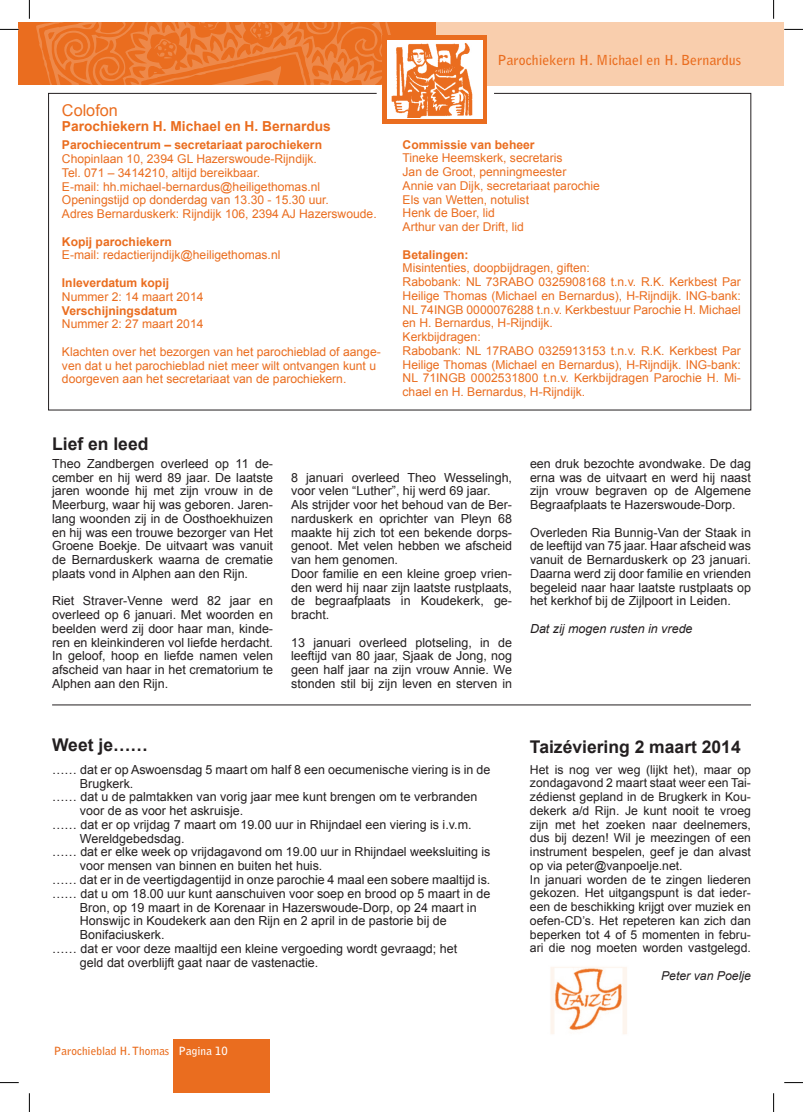
<style>
.page{position:relative;width:803px;height:1112px;background:#fff}
.page>*{position:absolute;margin:0;border:0;box-sizing:border-box;transform-origin:0 0}
.t1{font:700 17.5px "Arial";color:#231f20}
.t2{font:16.25px "Arial";color:#ea6d1f}
.t3{font:700 13.75px "Bell Gothic Std";color:#ea6d1f}
.t4{font:700 13.75px "Arial";color:#ea6d1f}
.t5{font:12.5px/13.8px "Arial";color:#231f20;text-align:justify}
.t6{font:italic 12.5px "Arial";color:#231f20}
.t7{font:12.25px/13.8px "Arial";color:#231f20}
.t8{font:italic 12.25px "Arial";color:#231f20}
.t9{font:12.12px/13.8px "Arial";color:#ea6d1f}
.t10{font:700 12.12px "Arial";color:#ea6d1f}
.t11{font:700 11.25px "Bell Gothic Std";color:#ea6d1f}
.s1{color:#fff}
</style>
<div class="page">
<div style="left:436px;top:22px;width:347px;height:63px;background:#f9cead"></div>
<div style="left:19px;top:22px;width:417px;height:62px;background:#ea6d1f"></div>
<svg style="left:36px;top:22px;width:355px;height:63px"></svg>
<div style="left:383px;top:35px;width:104px;height:88px;background:#ea6d1f"></div>
<div style="left:387px;top:40px;width:95px;height:78px;background:#fff"></div>
<img style="left:396px;top:43px;width:76px;height:50px">
<div style="left:173px;top:1039px;width:96px;height:53px;background:#ea6d1f"></div>
<svg style="left:48px;top:93px;width:703px;height:317px"></svg>
<hr style="left:52px;top:704px;width:699px;height:1px;background:#231f20">
<img style="left:550px;top:967px;width:77px;height:67px">
<svg style="left:0;top:29px;width:19px;height:1px"></svg>
<svg style="left:784px;top:29px;width:19px;height:1px"></svg>
<svg style="left:0;top:1082px;width:19px;height:1px"></svg>
<svg style="left:784px;top:1082px;width:19px;height:1px"></svg>
<svg style="left:29px;top:0;width:1px;height:19px"></svg>
<svg style="left:29px;top:1093px;width:1px;height:18px"></svg>
<svg style="left:773px;top:0;width:1px;height:19px"></svg>
<svg style="left:773px;top:1093px;width:1px;height:18px"></svg>
<h2 class="t2" style="left:62px;top:99px;width:57px">Colofon</h2>
<p class="t4" style="left:62px;top:117px;width:270px">Parochiekern H. Michael en H. Bernardus</p>
<p class="t10" style="left:62px;top:136px;width:262px">Parochiecentrum – secretariaat parochiekern</p>
<p class="t9" style="left:62px;top:152px;width:316px">Chopinlaan 10, 2394 GL Hazerswoude-Rijndijk.<br>Tel. 071 – 3414210, altijd bereikbaar.<br>E-mail: hh.michael-bernardus@heiligethomas.nl Openingstijd op donderdag van 13.30 - 15.30 uur.<br>Adres Bernarduskerk: Rijndijk 106, 2394 AJ Hazerswoude.</p>
<p class="t10" style="left:62px;top:233px;width:111px">Kopij parochiekern</p>
<p class="t9" style="left:62px;top:248px;width:220px">E-mail: redactierijndijk@heiligethomas.nl</p>
<p class="t10" style="left:62px;top:274px;width:109px">Inleverdatum kopij</p>
<p class="t9" style="left:62px;top:289px;width:143px">Nummer 2: 14 maart 2014</p>
<p class="t10" style="left:62px;top:301px;width:117px">Verschijningsdatum</p>
<p class="t9" style="left:62px;top:317px;width:143px">Nummer 2: 27 maart 2014</p>
<p class="t9" style="left:62px;top:344px;width:320px">Klachten over het bezorgen van het parochieblad of aange&shy;ven dat u het parochieblad niet meer wilt ontvangen kunt u doorgeven aan het secretariaat van de parochiekern.</p>
<h1 class="t1" style="left:52px;top:431px;width:98px">Lief en leed</h1>
<p class="t3" style="left:497px;top:52px;width:245px">Parochiekern H. Michael en H. Bernardus</p>
<p class="t10" style="left:403px;top:136px;width:134px">Commissie van beheer</p>
<p class="t9" style="left:403px;top:151px;width:199px">Tineke Heemskerk, secretaris<br>Jan de Groot, penningmeester<br>Annie van Dijk, secretariaat parochie<br>Els van Wetten, notulist<br>Henk de Boer, lid<br>Arthur van der Drift, lid</p>
<p class="t10" style="left:403px;top:246px;width:68px">Betalingen:</p>
<p class="t9" style="left:403px;top:261px;width:340px">Misintenties, doopbijdragen, giften:<br>Rabobank: NL 73RABO 0325908168 t.n.v. R.K. Kerkbest Par Heilige Thomas (Michael en Bernardus), H-Rijndijk. ING-bank:<br>NL 74INGB 0000076288 t.n.v. Kerkbestuur Parochie H. Michael en H. Bernardus, H-Rijndijk.<br>Kerkbijdragen:<br>Rabobank: NL 17RABO 0325913153 t.n.v. R.K. Kerkbest Par Heilige Thomas (Michael en Bernardus), H-Rijndijk. ING-bank:<br>NL 71INGB 0002531800 t.n.v. Kerkbijdragen Parochie H. Mi&shy;chael en H. Bernardus, H-Rijndijk.</p>
<p class="t5" style="left:52px;top:456px;width:222px">Theo Zandbergen overleed op 11 de&shy;cember en hij werd 89 jaar. De laatste jaren woonde hij met zijn vrouw in de Meerburg, waar hij was geboren. Jaren&shy;lang woonden zij in de Oosthoekhuizen en hij was een trouwe bezorger van Het Groene Boekje. De uitvaart was vanuit de Bernarduskerk waarna de crematie plaats vond in Alphen aan den Rijn.</p>
<p class="t5" style="left:52px;top:594px;width:222px">Riet Straver-Venne werd 82 jaar en overleed op 6 januari. Met woorden en beelden werd zij door haar man, kinde&shy;ren en kleinkinderen vol liefde herdacht.<br>In geloof, hoop en liefde namen velen afscheid van haar in het crematorium te Alphen aan den Rijn.</p>
<p class="t5" style="left:291px;top:470px;width:222px;text-align:left">8 januari overleed Theo Wesselingh, voor velen “Luther”, hij werd 69 jaar.<br>Als strijder voor het behoud van de Ber&shy;narduskerk en oprichter van Pleyn 68 maakte hij zich tot een bekende dorps&shy;genoot. Met velen hebben we afscheid van hem genomen.<br>Door familie en een kleine groep vrien&shy;den werd hij naar zijn laatste rustplaats, de begraafplaats in Koudekerk, ge&shy;bracht.</p>
<p class="t5" style="left:291px;top:635px;width:222px">13 januari overleed plotseling, in de leeftijd van 80 jaar, Sjaak de Jong, nog geen half jaar na zijn vrouw Annie. We stonden stil bij zijn leven en sterven in</p>
<p class="t5" style="left:530px;top:456px;width:222px">een druk bezochte avondwake. De dag erna was de uitvaart en werd hij naast zijn vrouw begraven op de Algemene Begraafplaats te Hazerswoude-Dorp.</p>
<p class="t5" style="left:530px;top:525px;width:222px">Overleden Ria Bunnig-Van der Staak in de leeftijd van 75 jaar. Haar afscheid was vanuit de Bernarduskerk op 23 januari.<br>Daarna werd zij door familie en vrienden begeleid naar haar laatste rustplaats op het kerkhof bij de Zijlpoort in Leiden.</p>
<p class="t6" style="left:530px;top:620px;width:164px">Dat zij mogen rusten in vrede</p>
<h1 class="t1" style="left:52px;top:732px;width:97px">Weet je……</h1>
<p class="t5" style="left:52px;top:762px;width:440px">…… dat er op Aswoensdag 5 maart om half 8 een oecumenische viering is in de</p>
<p class="t5" style="left:80px;top:776px;width:55px">Brugkerk.</p>
<p class="t5" style="left:52px;top:789px;width:427px">…… dat u de palmtakken van vorig jaar mee kunt brengen om te verbranden</p>
<p class="t5" style="left:80px;top:803px;width:165px">voor de as voor het askruisje.</p>
<p class="t5" style="left:52px;top:817px;width:421px">…… dat er op vrijdag 7 maart om 19.00 uur in Rhijndael een viering is i.v.m.</p>
<p class="t5" style="left:80px;top:831px;width:106px">Wereldgebedsdag.</p>
<p class="t5" style="left:52px;top:844px;width:440px">…… dat er elke week op vrijdagavond om 19.00 uur in Rhijndael weeksluiting is</p>
<p class="t5" style="left:80px;top:858px;width:244px">voor mensen van binnen en buiten het huis.</p>
<p class="t5" style="left:52px;top:872px;width:440px">…… dat er in de veertigdagentijd in onze parochie 4 maal een sobere maaltijd is.</p>
<p class="t5" style="left:52px;top:886px;width:440px">…… dat u om 18.00 uur kunt aanschuiven voor soep en brood op 5 maart in de</p>
<p class="t5" style="left:80px;top:899px;width:398px">Bron, op 19 maart in de Korenaar in Hazerswoude-Dorp, op 24 maart in</p>
<p class="t5" style="left:80px;top:913px;width:368px">Honswijc in Koudekerk aan den Rijn en 2 april in de pastorie bij de</p>
<p class="t5" style="left:80px;top:927px;width:86px">Bonifaciuskerk.</p>
<p class="t5" style="left:52px;top:941px;width:407px">…… dat er voor deze maaltijd een kleine vergoeding wordt gevraagd; het</p>
<p class="t5" style="left:80px;top:954px;width:240px">geld dat overblijft gaat naar de vastenactie.</p>
<h1 class="t1" style="left:530px;top:734px;width:212px">Taizéviering 2 maart 2014</h1>
<p class="t7" style="left:530px;top:762px;width:222px">Het is nog ver weg (lijkt het), maar op zondagavond 2 maart staat weer een Tai&shy;zédienst gepland in de Brugkerk in Kou&shy;dekerk a/d Rijn. Je kunt nooit te vroeg zijn met het zoeken naar deelnemers, dus bij dezen! Wil je meezingen of een instrument bespelen, geef je dan alvast op via peter@vanpoelje.net.<br>In januari worden de te zingen liederen gekozen. Het uitgangspunt is dat ieder&shy;een de beschikking krijgt over muziek en oefen-CD’s. Het repeteren kan zich dan beperken tot 4 of 5 momenten in febru&shy;ari die nog moeten worden vastgelegd.</p>
<p class="t8" style="left:661px;top:967px;width:91px">Peter van Poelje</p>
<p class="t11" style="left:54px;top:1043px;width:175px">Parochieblad H. Thomas <span class="s1">Pagina 10</span></p>
</div>
